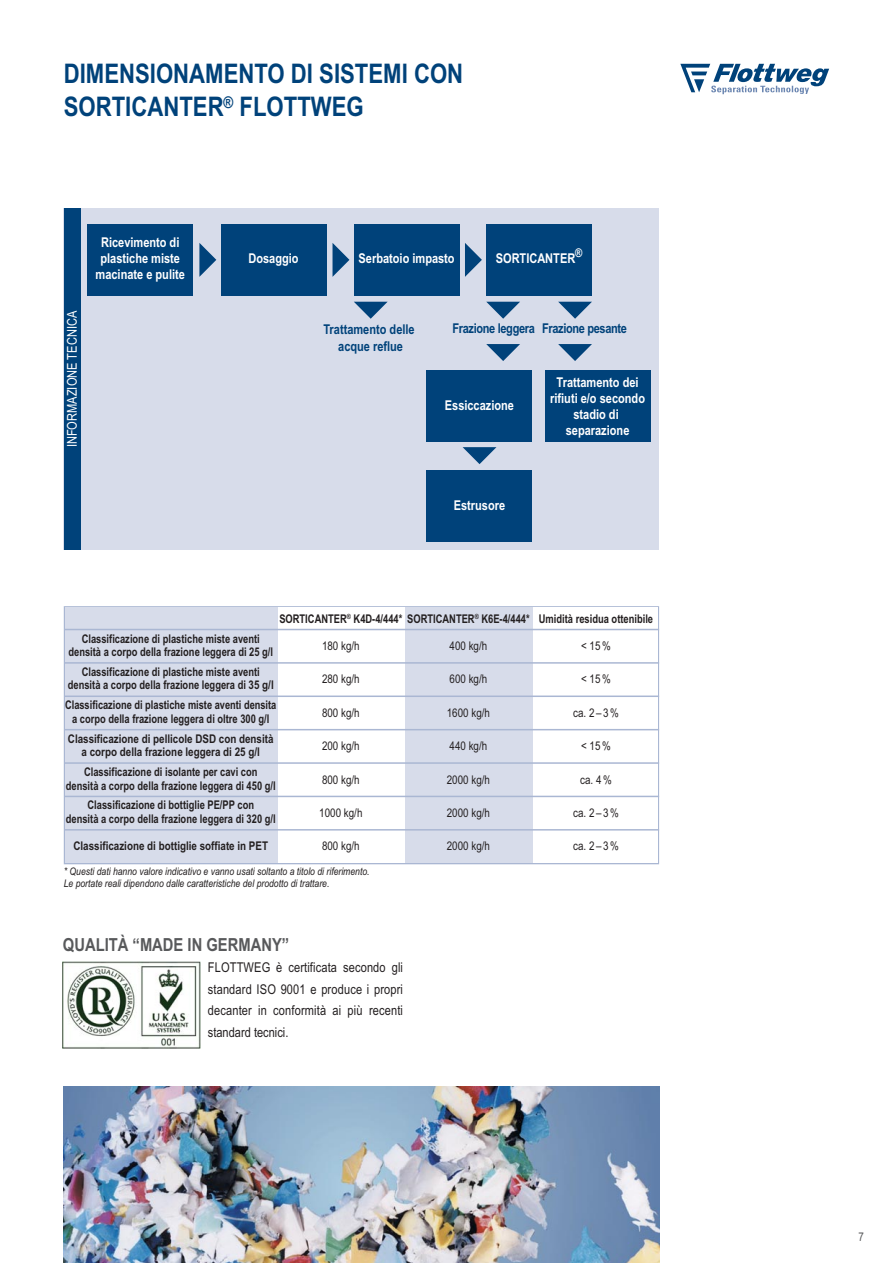
<style>
.page{position:relative;width:893px;height:1263px;background:#fff}
.page>*{position:absolute;margin:0;border:0;box-sizing:border-box;transform-origin:0 0}
.t1{font:700 27px/32.4px "Arial Narrow";color:#00427a}
.t2{font:700 18px "Arial Narrow";color:#58595b}
.t3{font:700 13.5px/16.2px "Arial Narrow";color:#fff;text-align:center}
.t4{font:13.5px/21.6px "Arial Narrow";letter-spacing:.01em;color:#231f20;text-align:justify}
.t5{font:700 13.5px "Arial Narrow";letter-spacing:-.025em;color:#00427a}
.t6{font:700 13.5px/16.2px "Arial Narrow";color:#00427a;text-align:center}
.t7{font:13.5px "Arial Narrow";color:#fff}
.t8{font:700 12px/20px "Arial Narrow";color:#231f20;text-align:center;scale:.95 1}
.t9{font:12px "Arial Narrow";color:#231f20}
.t10{font:700 12px/20px "Arial Narrow";color:#231f20}
.t11{font:12px "Arial Narrow";color:#58595b}
.t12{font:italic 10.5px/12px "Arial Narrow";color:#231f20}
</style>
<div class="page">
<img style="left:64px;top:1087px;width:595px;height:176px">
<svg style="left:680px;top:64px;width:149px;height:30px"></svg>
<div style="left:64px;top:208px;width:595px;height:342px;background:#d7dcea"></div>
<svg style="left:354px;top:302px;width:34px;height:17px"></svg>
<svg style="left:463px;top:447px;width:33px;height:17px"></svg>
<svg style="left:486px;top:302px;width:34px;height:17px"></svg>
<svg style="left:558px;top:302px;width:34px;height:17px"></svg>
<svg style="left:486px;top:344px;width:34px;height:17px"></svg>
<svg style="left:558px;top:344px;width:34px;height:17px"></svg>
<svg style="left:199px;top:243px;width:17px;height:34px"></svg>
<div style="left:87px;top:224px;width:106px;height:71px;background:#00427a"></div>
<div style="left:221px;top:224px;width:105px;height:71px;background:#00427a"></div>
<svg style="left:333px;top:243px;width:16px;height:34px"></svg>
<div style="left:354px;top:224px;width:106px;height:71px;background:#00427a"></div>
<svg style="left:465px;top:243px;width:17px;height:34px"></svg>
<div style="left:486px;top:224px;width:106px;height:71px;background:#00427a"></div>
<div style="left:427px;top:371px;width:105px;height:71px;background:#00427a"></div>
<div style="left:427px;top:470px;width:105px;height:71px;background:#00427a"></div>
<div style="left:545px;top:371px;width:105px;height:71px;background:#00427a"></div>
<div style="left:64px;top:208px;width:16px;height:342px;background:#00427a"></div>
<div style="left:65px;top:608px;width:213px;height:21px;background:#d7dcea"></div>
<div style="left:405px;top:608px;width:128px;height:21px;background:#d7dcea"></div>
<div style="left:65px;top:629px;width:213px;height:234px;background:#d7dcea"></div>
<div style="left:405px;top:629px;width:128px;height:234px;background:#d7dcea"></div>
<hr style="left:64px;top:629px;width:595px;height:1px;background:#aab7d3">
<hr style="left:64px;top:662px;width:595px;height:2px;background:#aab7d3">
<hr style="left:64px;top:695px;width:595px;height:2px;background:#aab7d3">
<hr style="left:64px;top:729px;width:595px;height:1px;background:#aab7d3">
<hr style="left:64px;top:762px;width:595px;height:2px;background:#aab7d3">
<hr style="left:64px;top:796px;width:595px;height:1px;background:#aab7d3">
<hr style="left:64px;top:829px;width:595px;height:1px;background:#aab7d3">
<img style="left:63px;top:961px;width:137px;height:88px">
<h1 class="t1" style="left:64px;top:60px;width:401px">DIMENSIONAMENTO DI SISTEMI CON<br>SORTICANTER<sup>®</sup> FLOTTWEG</h1>
<p class="t7" style="left:67px;top:447px;width:138px;rotate:-90deg">INFORMAZIONE TECNICA</p>
<p class="t3" style="left:96px;top:235px;width:91px">Ricevimento di plastiche miste macinate e pulite</p>
<p class="t3" style="left:248px;top:252px;width:52px">Dosaggio</p>
<p class="t3" style="left:359px;top:252px;width:98px">Serbatoio impasto</p>
<p class="t3" style="left:496px;top:252px;width:88px">SORTICANTER<sup>®</sup></p>
<p class="t6" style="left:323px;top:323px;width:93px">Trattamento delle acque reflue</p>
<p class="t5" style="left:452px;top:324px;width:176px">Frazione leggera Frazione pesante</p>
<p class="t3" style="left:445px;top:399px;width:71px">Essiccazione</p>
<p class="t3" style="left:454px;top:498px;width:53px">Estrusore</p>
<p class="t3" style="left:550px;top:375px;width:96px">Trattamento dei rifiuti e/o secondo stadio di separazione</p>
<p class="t8" style="left:279px;top:610px;width:395px">SORTICANTER<sup>®</sup> K4D-4/444* SORTICANTER<sup>®</sup> K6E-4/444* Umidità residua ottenibile</p>
<p class="t8" style="left:82px;top:629px;width:189px">Classificazione di plastiche miste aventi</p>
<p class="t9" style="left:322px;top:641px;width:39px">180 kg/h</p>
<p class="t9" style="left:450px;top:641px;width:39px">400 kg/h</p>
<p class="t9" style="left:581px;top:641px;width:31px">&lt; 15 %</p>
<p class="t8" style="left:68px;top:643px;width:217px">densità a corpo della frazione leggera di 25 g/l<br>Classificazione di plastiche miste aventi</p>
<p class="t9" style="left:322px;top:675px;width:39px">280 kg/h</p>
<p class="t9" style="left:450px;top:675px;width:39px">600 kg/h</p>
<p class="t9" style="left:581px;top:675px;width:31px">&lt; 15 %</p>
<p class="t8" style="left:65px;top:676px;width:224px;text-align:left">densità a corpo della frazione leggera di 35 g/l<br>Classificazione di plastiche miste aventi densita</p>
<p class="t9" style="left:322px;top:708px;width:39px">800 kg/h</p>
<p class="t9" style="left:447px;top:708px;width:45px">1600 kg/h</p>
<p class="t9" style="left:573px;top:708px;width:47px">ca. 2 – 3 %</p>
<p class="t8" style="left:68px;top:710px;width:218px">a corpo della frazione leggera di oltre 300 g/l<br>Classificazione di pellicole DSD con densità</p>
<p class="t9" style="left:322px;top:742px;width:39px">200 kg/h</p>
<p class="t9" style="left:450px;top:742px;width:39px">440 kg/h</p>
<p class="t9" style="left:581px;top:742px;width:31px">&lt; 15 %</p>
<p class="t10" style="left:82px;top:743px;width:180px">a corpo della frazione leggera di 25 g/l<br>Classificazione di isolante per cavi con</p>
<p class="t9" style="left:322px;top:775px;width:39px">800 kg/h</p>
<p class="t9" style="left:447px;top:775px;width:45px">2000 kg/h</p>
<p class="t9" style="left:580px;top:775px;width:33px">ca. 4 %</p>
<p class="t8" style="left:66px;top:776px;width:222px">densità a corpo della frazione leggera di 450 g/l<br>Classificazione di bottiglie PE/PP con</p>
<p class="t9" style="left:319px;top:808px;width:45px">1000 kg/h</p>
<p class="t9" style="left:447px;top:808px;width:45px">2000 kg/h</p>
<p class="t9" style="left:573px;top:808px;width:47px">ca. 2 – 3 %</p>
<p class="t8" style="left:66px;top:810px;width:222px">densità a corpo della frazione leggera di 320 g/l</p>
<p class="t10" style="left:73px;top:837px;width:196px">Classificazione di bottiglie soffiate in PET</p>
<p class="t9" style="left:322px;top:842px;width:39px">800 kg/h</p>
<p class="t9" style="left:447px;top:842px;width:45px">2000 kg/h</p>
<p class="t9" style="left:573px;top:842px;width:47px">ca. 2 – 3 %</p>
<p class="t12" style="left:64px;top:867px;width:307px">* Questi dati hanno valore indicativo e vanno usati soltanto a titolo di riferimento.<br>Le portate reali dipendono dalle caratteristiche del prodotto di trattare.</p>
<h2 class="t2" style="left:63px;top:938px;width:228px">QUALITÀ “MADE IN GERMANY”</h2>
<p class="t4" style="left:208px;top:958px;width:197px">FLOTTWEG è certificata secondo gli standard ISO 9001 e produce i propri decanter in conformità ai più recenti standard tecnici.</p>
<p class="t11" style="left:858px;top:1232px;width:7px">7</p>
</div>
